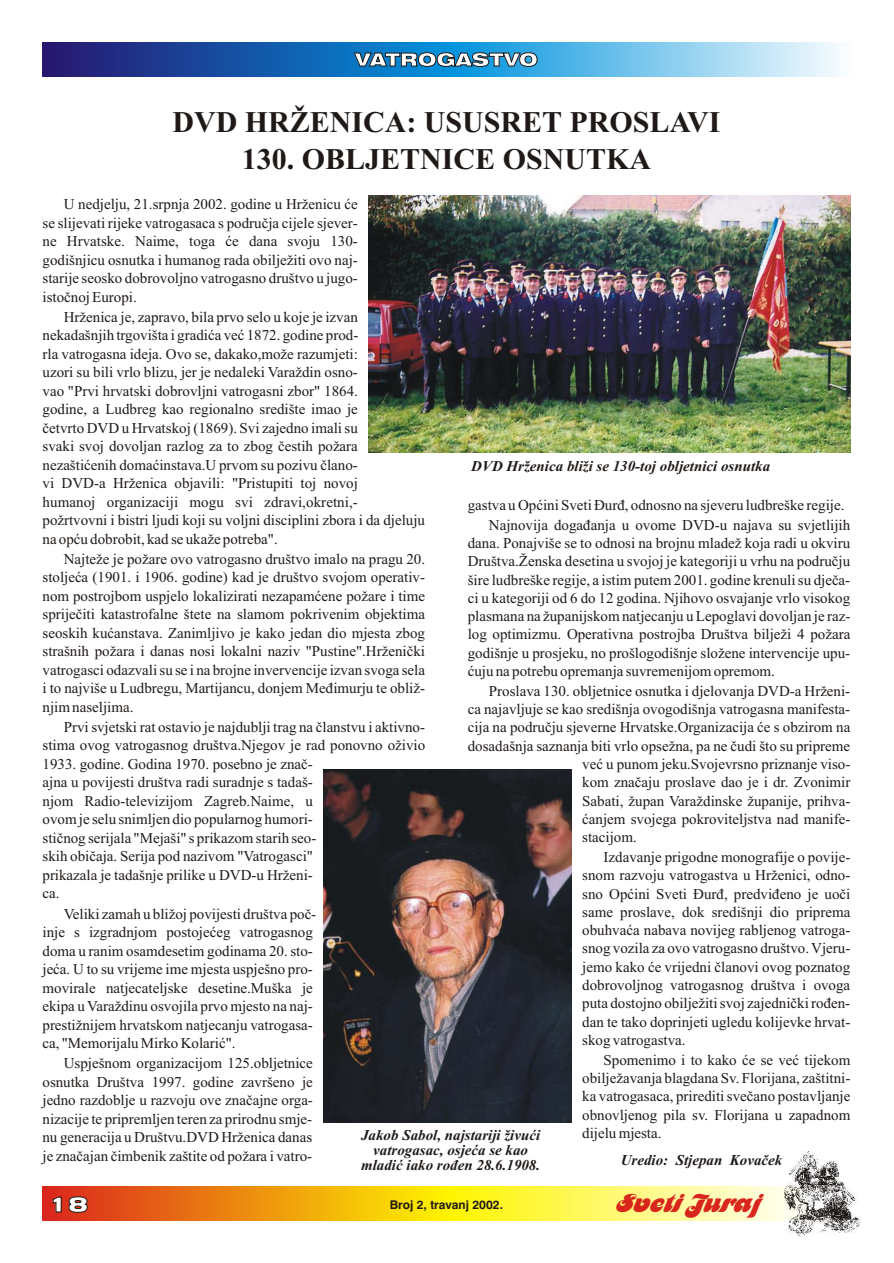
<style>
.page{position:relative;width:894px;height:1263px;background:#fff}
.page>*{position:absolute;margin:0;border:0;box-sizing:border-box;transform-origin:0 0}
.t1{font:700 30px/36.6px "Times New Roman";color:#1f1a17;text-align:center}
.t2{font:27px "Motter Fem D";color:#d9261c}
.t3{font:21px "Swis 721 Blk Ex BT";color:#fff}
.t4{font:18px "Swis 721 Blk Ex BT";color:#fff}
.t5{font:15px/18.5px "Times New Roman";color:#1f1a17}
.t6{font:italic 700 15px/15px "Times New Roman";color:#1f1a17;text-align:center}
.t7{font:700 12px "Swis 721 BT";color:#1f1a17}
</style>
<div class="page">
<svg style="left:43px;top:43px;width:795px;height:34px;background:#458bc8"></svg>
<svg style="left:43px;top:1186px;width:741px;height:34px;background:#f4bd3c"></svg>
<img style="left:784px;top:1152px;width:76px;height:85px">
<img style="left:369px;top:196px;width:481px;height:257px">
<img style="left:324px;top:770px;width:247px;height:353px">
<p class="t4" style="left:355px;top:52px;width:184px">VATROGASTVO</p>
<h1 class="t1" style="left:172px;top:107px;width:550px">DVD HRŽENICA: USUSRET PROSLAVI<br>130. OBLJETNICE OSNUTKA</h1>
<p class="t5" style="left:43px;top:196px;width:317px;text-align:justify;text-indent:21px">U nedjelju, 21.srpnja 2002. godine u Hrženicu æe se slijevati rijeke vatrogasaca s podruèja cijele sjever&shy;ne Hrvatske. Naime, toga æe dana svoju 130- godišnjicu osnutka i humanog rada obilježiti ovo naj&shy;starije seosko dobrovoljno vatrogasno društvo u jugo&shy;istoènoj Europi.</p>
<p class="t5" style="left:43px;top:309px;width:317px;text-align:justify;text-indent:21px">Hrženica je, zapravo, bila prvo selo u koje je izvan nekadašnjih trgovišta i gradiæa veæ 1872. godine prod&shy;rla vatrogasna ideja. Ovo se, dakako,može razumjeti: uzori su bili vrlo blizu, jer je nedaleki Varaždin osno&shy;vao "Prvi hrvatski dobrovljni vatrogasni zbor" 1864. godine, a Ludbreg kao regionalno središte imao je èetvrto DVD u Hrvatskoj (1869). Svi zajedno imali su svaki svoj dovoljan razlog za to zbog èestih požara nezaštiæenih domaæinstava.U prvom su pozivu èlano&shy;vi DVD-a Hrženica objavili: "Pristupiti toj novoj humanoj organizaciji mogu svi zdravi,okretni,-</p>
<p class="t6" style="left:471px;top:460px;width:301px">DVD Hrženica bliži se 130-toj obljetnici osnutka</p>
<p class="t5" style="left:468px;top:497px;width:378px">gastva u Opæini Sveti Ðurð, odnosno na sjeveru ludbreške regije.</p>
<p class="t5" style="left:43px;top:512px;width:384px">požrtvovni i bistri ljudi koji su voljni disciplini zbora i da djeluju</p>
<p class="t5" style="left:489px;top:517px;width:363px">Najnovija dogaðanja u ovome DVD-u najava su svjetlijih</p>
<p class="t5" style="left:43px;top:531px;width:237px">na opæu dobrobit, kad se ukaže potreba".</p>
<p class="t5" style="left:468px;top:535px;width:384px">dana. Ponajviše se to odnosi na brojnu mladež koja radi u okviru</p>
<p class="t5" style="left:64px;top:551px;width:363px">Najteže je požare ovo vatrogasno društvo imalo na pragu 20.</p>
<p class="t5" style="left:468px;top:554px;width:384px">Društva.Ženska desetina u svojoj je kategoriji u vrhu na podruèju</p>
<p class="t5" style="left:43px;top:570px;width:384px">stoljeæa (1901. i 1906. godine) kad je društvo svojom operativ-</p>
<p class="t5" style="left:468px;top:572px;width:384px">šire ludbreške regije, a istim putem 2001. godine krenuli su djeèa-</p>
<p class="t5" style="left:43px;top:588px;width:384px">nom postrojbom uspjelo lokalizirati nezapamæene požare i time</p>
<p class="t5" style="left:468px;top:590px;width:384px">ci u kategoriji od 6 do 12 godina. Njihovo osvajanje vrlo visokog</p>
<p class="t5" style="left:43px;top:607px;width:384px">sprijeèiti katastrofalne štete na slamom pokrivenim objektima</p>
<p class="t5" style="left:468px;top:608px;width:384px">plasmana na županijskom natjecanju u Lepoglavi dovoljan je raz-</p>
<p class="t5" style="left:43px;top:625px;width:384px">seoskih kuæanstava. Zanimljivo je kako jedan dio mjesta zbog</p>
<p class="t5" style="left:468px;top:627px;width:384px">log optimizmu. Operativna postrojba Društva bilježi 4 požara</p>
<p class="t5" style="left:43px;top:644px;width:384px">strašnih požara i danas nosi lokalni naziv "Pustine".Hrženièki</p>
<p class="t5" style="left:468px;top:645px;width:384px">godišnje u prosjeku, no prošlogodišnje složene intervencije upu-</p>
<p class="t5" style="left:43px;top:662px;width:384px">vatrogasci odazvali su se i na brojne invervencije izvan svoga sela</p>
<p class="t5" style="left:468px;top:663px;width:309px">æuju na potrebu opremanja suvremenijom opremom.</p>
<p class="t5" style="left:43px;top:681px;width:384px">i to najviše u Ludbregu, Martijancu, donjem Meðimurju te obliž-</p>
<p class="t5" style="left:489px;top:683px;width:363px">Proslava 130. obljetnice osnutka i djelovanja DVD-a Hrženi-</p>
<p class="t5" style="left:43px;top:699px;width:92px">njim naseljima.</p>
<p class="t5" style="left:468px;top:701px;width:384px">ca najavljuje se kao središnja ovogodišnja vatrogasna manifesta-</p>
<p class="t5" style="left:64px;top:719px;width:363px">Prvi svjetski rat ostavio je najdublji trag na èlanstvu i aktivno-</p>
<p class="t5" style="left:468px;top:720px;width:384px">cija na podruèju sjeverne Hrvatske.Organizacija æe s obzirom na</p>
<p class="t5" style="left:43px;top:738px;width:384px">stima ovog vatrogasnog društva.Njegov je rad ponovno oživio</p>
<p class="t5" style="left:468px;top:738px;width:384px">dosadašnja saznanja biti vrlo opsežna, pa ne èudi što su pripreme</p>
<p class="t5" style="left:43px;top:756px;width:272px">1933. godine. Godina 1970. posebno je znaè-</p>
<p class="t5" style="left:582px;top:756px;width:270px">veæ u punom jeku.Svojevrsno priznanje viso-</p>
<p class="t5" style="left:43px;top:775px;width:272px">ajna u povijesti društva radi suradnje s tadaš-</p>
<p class="t5" style="left:582px;top:775px;width:270px">kom znaèaju proslave dao je i dr. Zvonimir</p>
<p class="t5" style="left:43px;top:793px;width:272px">njom Radio-televizijom Zagreb.Naime, u</p>
<p class="t5" style="left:582px;top:793px;width:270px">Sabati, župan Varaždinske županije, prihva-</p>
<p class="t5" style="left:43px;top:812px;width:272px">ovom je selu snimljen dio popularnog humori-</p>
<p class="t5" style="left:582px;top:811px;width:270px">æanjem svojega pokroviteljstva nad manife-</p>
<p class="t5" style="left:43px;top:830px;width:275px">stiènog serijala "Mejaši" s prikazom starih seo-</p>
<p class="t5" style="left:582px;top:829px;width:56px">stacijom.</p>
<p class="t5" style="left:43px;top:849px;width:272px">skih obièaja. Serija pod nazivom "Vatrogasci"</p>
<p class="t5" style="left:604px;top:849px;width:248px">Izdavanje prigodne monografije o povije-</p>
<p class="t5" style="left:43px;top:867px;width:272px">prikazala je tadašnje prilike u DVD-u Hrženi-</p>
<p class="t5" style="left:582px;top:868px;width:270px">snom razvoju vatrogastva u Hrženici, odno-</p>
<p class="t5" style="left:43px;top:886px;width:19px">ca.</p>
<p class="t5" style="left:582px;top:886px;width:270px">sno Opæini Sveti Ðurð, predviðeno je uoèi</p>
<p class="t5" style="left:64px;top:906px;width:254px">Veliki zamah u bližoj povijesti društva poè-</p>
<p class="t5" style="left:582px;top:904px;width:270px">same proslave, dok središnji dio priprema</p>
<p class="t5" style="left:43px;top:924px;width:272px">inje s izgradnjom postojeæeg vatrogasnog</p>
<p class="t5" style="left:582px;top:922px;width:270px">obuhvaæa nabava novijeg rabljenog vatroga-</p>
<p class="t5" style="left:43px;top:943px;width:272px">doma u ranim osamdesetim godinama 20. sto-</p>
<p class="t5" style="left:582px;top:941px;width:270px">snog vozila za ovo vatrogasno društvo. Vjeru&shy;jemo kako æe vrijedni èlanovi ovog poznatog</p>
<p class="t5" style="left:43px;top:961px;width:272px">jeæa. U to su vrijeme ime mjesta uspješno pro&shy;movirale natjecateljske desetine.Muška je</p>
<p class="t5" style="left:582px;top:977px;width:270px">dobrovoljnog vatrogasnog društva i ovoga</p>
<p class="t5" style="left:43px;top:998px;width:272px">ekipa u Varaždinu osvojila prvo mjesto na naj-</p>
<p class="t5" style="left:582px;top:995px;width:270px">puta dostojno obilježiti svoj zajednièki roðen-</p>
<p class="t5" style="left:43px;top:1017px;width:272px">prestižnijem hrvatskom natjecanju vatrogasa-</p>
<p class="t5" style="left:582px;top:1014px;width:270px">dan te tako doprinjeti ugledu kolijevke hrvat-</p>
<p class="t5" style="left:43px;top:1035px;width:195px">ca, "Memorijalu Mirko Kolariæ".</p>
<p class="t5" style="left:582px;top:1032px;width:105px">skog vatrogastva.</p>
<p class="t5" style="left:64px;top:1055px;width:251px">Uspješnom organizacijom 125.obljetnice</p>
<p class="t5" style="left:604px;top:1052px;width:248px">Spomenimo i to kako æe se veæ tijekom</p>
<p class="t5" style="left:43px;top:1074px;width:272px">osnutka Društva 1997. godine završeno je</p>
<p class="t5" style="left:582px;top:1070px;width:270px">obilježavanja blagdana Sv. Florijana, zaštitni&shy;ka vatrogasaca, prirediti sveèano postavljanje</p>
<p class="t5" style="left:43px;top:1092px;width:272px">jedno razdoblje u razvoju ove znaèajne orga-</p>
<p class="t5" style="left:582px;top:1107px;width:270px">obnovljenog pila sv. Florijana u zapadnom</p>
<p class="t5" style="left:43px;top:1111px;width:271px">nizacije te pripremljen teren za prirodnu smje-</p>
<p class="t5" style="left:582px;top:1125px;width:81px">dijelu mjesta.</p>
<p class="t6" style="left:361px;top:1129px;width:181px">Jakob Sabol, najstariji živuæi vatrogasac, osjeæa se kao mladiæ iako roðen 28.6.1908.</p>
<p class="t5" style="left:43px;top:1129px;width:271px">nu generacija u Društvu.DVD Hrženica danas je znaèajan èimbenik zaštite od požara i vatro-</p>
<h3 class="t3" style="left:48px;top:1196px;width:42px">18</h3>
<p class="t7" style="left:390px;top:1200px;width:115px">Broj 2, travanj 2002.</p>
<h2 class="t2" style="left:617px;top:1191px;width:145px">Sveti Juraj</h2>
<p class="t6" style="left:621px;top:1154px;width:163px">Uredio: Stjepan Kovaèek</p>
</div>
